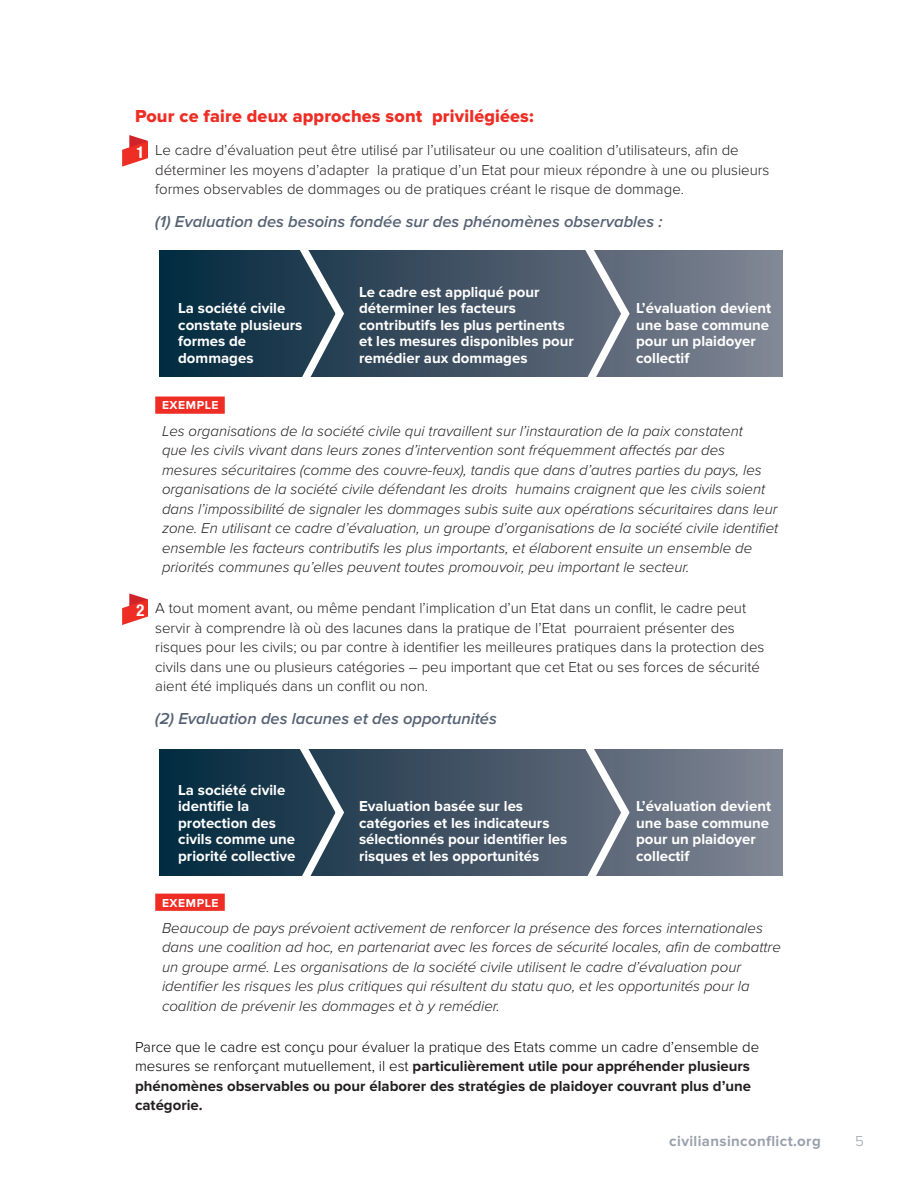
<style>
.page{position:relative;width:918px;height:1188px;background:#fff}
.page>*{position:absolute;margin:0;border:0;box-sizing:border-box;transform-origin:0 0}
.t1{font:18px "Proxima Nova Extrabld";letter-spacing:.01em;color:#ee2e25}
.t2{font:italic 600 16.5px "Proxima Nova";color:#576374}
.t3{font:700 condensed 16.5px "Helvetica Neue LT Com";color:#fff}
.ExampleText{font:italic 300 15px/19.5px "Proxima Nova";color:#231f20}
.t4{font:300 15px/19.5px "Proxima Nova";color:#231f20}
.DiagramText{font:700 15px/16.5px "Proxima Nova";color:#fff}
.Body{font:700 15px/19.5px "Proxima Nova";color:#231f20}
.t5{font:700 15px "Proxima Nova";letter-spacing:.025em;color:#9ba1ac}
.t6{font:300 15px "Proxima Nova";color:#9ba1ac}
.H4_Example{font:700 12px "Proxima Nova";letter-spacing:.05em;color:#fff}
.s1{font-weight:300;color:#000}
</style>
<div class="page">
<div style="left:155px;top:397px;width:70px;height:17px;background:#ee2e25"></div>
<div style="left:155px;top:894px;width:70px;height:17px;background:#ee2e25"></div>
<svg style="left:160px;top:251px;width:622px;height:125px;background:#425667"></svg>
<svg style="left:160px;top:750px;width:622px;height:125px;background:#425667"></svg>
<svg style="left:286px;top:250px;width:62px;height:127px;background:#415869"></svg>
<svg style="left:286px;top:749px;width:62px;height:127px;background:#415869"></svg>
<svg style="left:571px;top:250px;width:63px;height:127px;background:#727c8a"></svg>
<svg style="left:571px;top:749px;width:63px;height:127px;background:#727c8a"></svg>
<svg style="left:122px;top:135px;width:26px;height:32px"></svg>
<svg style="left:122px;top:593px;width:26px;height:32px"></svg>
<h2 class="t1" style="left:135px;top:106px;width:400px">Pour ce faire deux approches sont privilégiées:</h2>
<p class="t4" style="left:155px;top:141px;width:616px;text-indent:-20px">1. Le cadre d’évaluation peut être utilisé par l’utilisateur ou une coalition d’utilisateurs, afin de déterminer les moyens d’adapter la pratique d’un Etat pour mieux répondre à une ou plusieurs formes observables de dommages ou de pratiques créant le risque de dommage.</p>
<h3 class="t2" style="left:155px;top:212px;width:509px">(1) Evaluation des besoins fondée sur des phénomènes observables :</h3>
<p class="t3" style="left:137px;top:142px;width:9px">1</p>
<p class="DiagramText" style="left:178px;top:300px;width:126px">La société civile constate plusieurs formes de dommages</p>
<p class="DiagramText" style="left:359px;top:284px;width:216px">Le cadre est appliqué pour déterminer les facteurs contributifs les plus pertinents et les mesures disponibles pour remédier aux dommages</p>
<p class="DiagramText" style="left:636px;top:300px;width:137px">L’évaluation devient une base commune pour un plaidoyer collectif</p>
<p class="H4_Example" style="left:162px;top:399px;width:58px">EXEMPLE</p>
<p class="ExampleText" style="left:162px;top:420px;width:618px">Les organisations de la société civile qui travaillent sur l’instauration de la paix constatent<br>que les civils vivant dans leurs zones d’intervention sont fréquemment affectés par des mesures sécuritaires (comme des couvre-feux), tandis que dans d’autres parties du pays, les organisations de la société civile défendant les droits humains craignent que les civils soient dans l’impossibilité de signaler les dommages subis suite aux opérations sécuritaires dans leur zone. En utilisant ce cadre d’évaluation, un groupe d’organisations de la société civile identifiet ensemble les facteurs contributifs les plus importants, et élaborent ensuite un ensemble de priorités communes qu’elles peuvent toutes promouvoir, peu important le secteur.</p>
<p class="t4" style="left:155px;top:599px;width:611px;text-indent:-20px">2. A tout moment avant, ou même pendant l’implication d’un Etat dans un conflit, le cadre peut servir à comprendre là où des lacunes dans la pratique de l’Etat pourraient présenter des risques pour les civils; ou par contre à identifier les meilleures pratiques dans la protection des civils dans une ou plusieurs catégories – peu important que cet Etat ou ses forces de sécurité aient été impliqués dans un conflit ou non.</p>
<h3 class="t2" style="left:155px;top:710px;width:343px">(2) Evaluation des lacunes et des opportunités</h3>
<p class="t3" style="left:137px;top:601px;width:9px">2</p>
<p class="DiagramText" style="left:178px;top:782px;width:119px">La société civile identifie la protection des civils comme une priorité collective</p>
<p class="DiagramText" style="left:359px;top:798px;width:210px">Evaluation basée sur les catégories et les indicateurs sélectionnés pour identifier les risques et les opportunités</p>
<p class="DiagramText" style="left:636px;top:798px;width:137px">L’évaluation devient une base commune pour un plaidoyer collectif</p>
<p class="H4_Example" style="left:162px;top:896px;width:58px">EXEMPLE</p>
<p class="ExampleText" style="left:162px;top:917px;width:620px">Beaucoup de pays prévoient activement de renforcer la présence des forces internationales dans une coalition ad hoc, en partenariat avec les forces de sécurité locales, afin de combattre un groupe armé. Les organisations de la société civile utilisent le cadre d’évaluation pour identifier les risques les plus critiques qui résultent du statu quo, et les opportunités pour la coalition de prévenir les dommages et à y remédier.</p>
<p class="Body" style="left:135px;top:1038px;width:626px"><span class="s1">Parce que le cadre est conçu pour évaluer la pratique des Etats comme un cadre d’ensemble de mesures se renforçant mutuellement, il est</span> particulièrement utile pour appréhender plusieurs phénomènes observables ou pour élaborer des stratégies de plaidoyer couvrant plus d’une catégorie.</p>
<p class="t5" style="left:669px;top:1132px;width:153px">civiliansinconflict.org</p>
<p class="t6" style="left:855px;top:1132px;width:10px">5</p>
</div>
